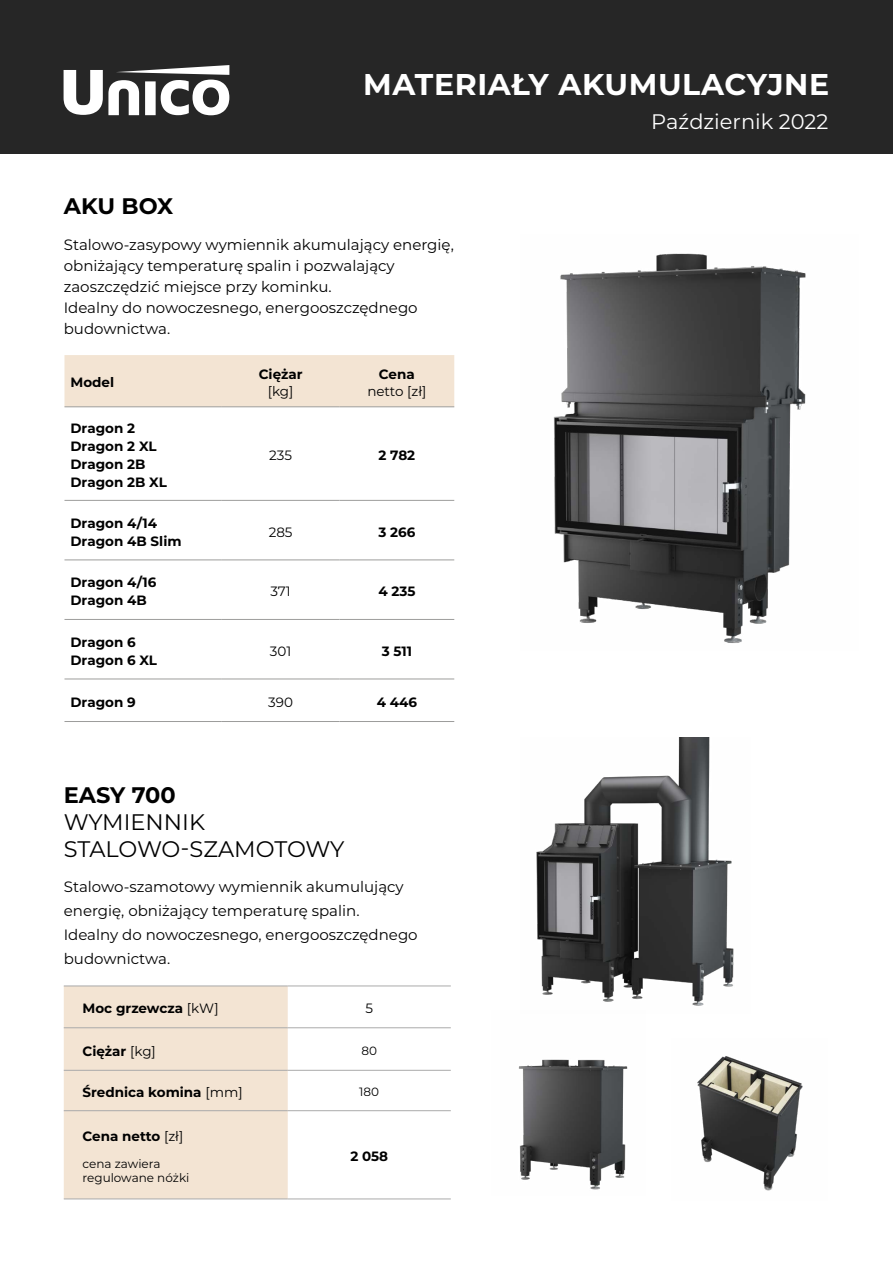
<style>
.page{position:relative;width:893px;height:1263px;background:#fff}
.page>*{position:absolute;margin:0;border:0;box-sizing:border-box;transform-origin:0 0}
.t1{font:700 30px "Montserrat";letter-spacing:.02em;color:#fff}
.t2{font:22.5px/27px "Montserrat";letter-spacing:-.005em;color:#000}
.t3{font:700 22.5px "Montserrat";color:#000}
.t4{font:21px "Montserrat";color:#fff}
.t5{font:15px/21px "Montserrat";color:#000}
.t6{font:700 13.5px/18px "Montserrat";color:#000}
.t7{font:13.5px "Montserrat";color:#000}
.t8{font:12px/14.4px "Montserrat";color:#000}
.s1{font-weight:400}
</style>
<div class="page">
<div style="left:64px;top:986px;width:224px;height:212px;background:#f3e4d3"></div>
<hr style="left:64px;top:1110px;width:224px;height:1px;background:#aaa">
<hr style="left:288px;top:1110px;width:163px;height:1px;background:#aaa">
<hr style="left:64px;top:1027px;width:224px;height:1px;background:#aaa">
<hr style="left:288px;top:1027px;width:163px;height:1px;background:#aaa">
<hr style="left:64px;top:1070px;width:224px;height:1px;background:#aaa">
<hr style="left:288px;top:1070px;width:163px;height:1px;background:#aaa">
<hr style="left:64px;top:985px;width:224px;height:1px;background:#aaa">
<hr style="left:288px;top:985px;width:163px;height:1px;background:#aaa">
<hr style="left:64px;top:1198px;width:224px;height:1px;background:#aaa">
<hr style="left:288px;top:1198px;width:163px;height:1px;background:#aaa">
<img style="left:697px;top:1056px;width:106px;height:135px">
<img style="left:518px;top:1059px;width:110px;height:131px">
<img style="left:536px;top:738px;width:198px;height:268px">
<img style="left:553px;top:253px;width:253px;height:390px">
<div style="left:64px;top:355px;width:390px;height:51px;background:#f3e4d3"></div>
<hr style="left:64px;top:721px;width:158px;height:1px;background:#9d9d9c">
<hr style="left:222px;top:721px;width:117px;height:1px;background:#9d9d9c">
<hr style="left:339px;top:721px;width:115px;height:1px;background:#9d9d9c">
<hr style="left:64px;top:406px;width:158px;height:1px;background:#9d9d9c">
<hr style="left:222px;top:406px;width:117px;height:1px;background:#9d9d9c">
<hr style="left:339px;top:406px;width:115px;height:1px;background:#9d9d9c">
<hr style="left:64px;top:500px;width:158px;height:1px;background:#9d9d9c">
<hr style="left:222px;top:500px;width:117px;height:1px;background:#9d9d9c">
<hr style="left:339px;top:500px;width:115px;height:1px;background:#9d9d9c">
<hr style="left:64px;top:559px;width:158px;height:1px;background:#9d9d9c">
<hr style="left:222px;top:559px;width:117px;height:1px;background:#9d9d9c">
<hr style="left:339px;top:559px;width:115px;height:1px;background:#9d9d9c">
<hr style="left:64px;top:619px;width:158px;height:1px;background:#9d9d9c">
<hr style="left:222px;top:619px;width:117px;height:1px;background:#9d9d9c">
<hr style="left:339px;top:619px;width:115px;height:1px;background:#9d9d9c">
<hr style="left:64px;top:679px;width:158px;height:1px;background:#9d9d9c">
<hr style="left:222px;top:679px;width:117px;height:1px;background:#9d9d9c">
<hr style="left:339px;top:679px;width:115px;height:1px;background:#9d9d9c">
<div style="left:0;top:0;width:893px;height:153px;background:#262626"></div>
<svg style="left:64px;top:65px;width:165px;height:50px"></svg>
<h1 class="t1" style="left:363px;top:63px;width:467px">MATERIAŁY AKUMULACYJNE</h1>
<h3 class="t4" style="left:651px;top:107px;width:179px">Październik 2022</h3>
<h2 class="t3" style="left:64px;top:190px;width:111px">AKU BOX</h2>
<p class="t5" style="left:64px;top:233px;width:392px">Stalowo-zasypowy wymiennik akumulający energię, obniżający temperaturę spalin i pozwalający zaoszczędzić miejsce przy kominku.<br>Idealny do nowoczesnego, energooszczędnego budownictwa.</p>
<p class="t6" style="left:70px;top:373px;width:45px">Model</p>
<p class="t6" style="left:70px;top:419px;width:98px">Dragon 2<br>Dragon 2 XL<br>Dragon 2B<br>Dragon 2B XL</p>
<p class="t6" style="left:259px;top:365px;width:45px">Ciężar</p>
<p class="t7" style="left:268px;top:381px;width:27px">[kg]</p>
<p class="t6" style="left:379px;top:365px;width:37px">Cena</p>
<p class="t7" style="left:367px;top:381px;width:61px">netto [zł]</p>
<p class="t7" style="left:269px;top:446px;width:24px">235</p>
<p class="t6" style="left:378px;top:446px;width:38px">2 782</p>
<p class="t6" style="left:70px;top:513px;width:113px">Dragon 4/14<br>Dragon 4B Slim</p>
<p class="t7" style="left:269px;top:523px;width:25px">285</p>
<p class="t6" style="left:378px;top:522px;width:38px">3 266</p>
<p class="t6" style="left:70px;top:573px;width:87px">Dragon 4/16<br>Dragon 4B</p>
<p class="t7" style="left:270px;top:582px;width:22px">371</p>
<p class="t6" style="left:378px;top:582px;width:38px">4 235</p>
<p class="t6" style="left:70px;top:632px;width:88px">Dragon 6<br>Dragon 6 XL</p>
<p class="t7" style="left:270px;top:642px;width:23px">301</p>
<p class="t6" style="left:382px;top:641px;width:32px">3 511</p>
<p class="t6" style="left:70px;top:692px;width:67px">Dragon 9</p>
<p class="t7" style="left:268px;top:693px;width:26px">390</p>
<p class="t6" style="left:377px;top:692px;width:42px">4 446</p>
<h2 class="t3" style="left:64px;top:778px;width:113px">EASY 700</h2>
<h2 class="t2" style="left:64px;top:807px;width:282px">WYMIENNIK<br>STALOWO-SZAMOTOWY</h2>
<p class="t5" style="left:64px;top:874px;width:355px;line-height:24px">Stalowo-szamotowy wymiennik akumulujący energię, obniżający temperaturę spalin.<br>Idealny do nowoczesnego, energooszczędnego budownictwa.</p>
<p class="t6" style="left:83px;top:999px;width:138px">Moc grzewcza <span class="s1">[kW]</span></p>
<p class="t7" style="left:365px;top:999px;width:9px">5</p>
<p class="t6" style="left:83px;top:1041px;width:75px">Ciężar <span class="s1">[kg]</span></p>
<p class="t8" style="left:361px;top:1043px;width:17px">80</p>
<p class="t6" style="left:83px;top:1082px;width:162px">Średnica komina <span class="s1">[mm]</span></p>
<p class="t8" style="left:359px;top:1084px;width:21px">180</p>
<p class="t6" style="left:83px;top:1126px;width:102px">Cena netto <span class="s1">[zł]</span></p>
<p class="t8" style="left:83px;top:1156px;width:108px">cena zawiera regulowane nóżki</p>
<p class="t6" style="left:350px;top:1147px;width:39px">2 058</p>
</div>
